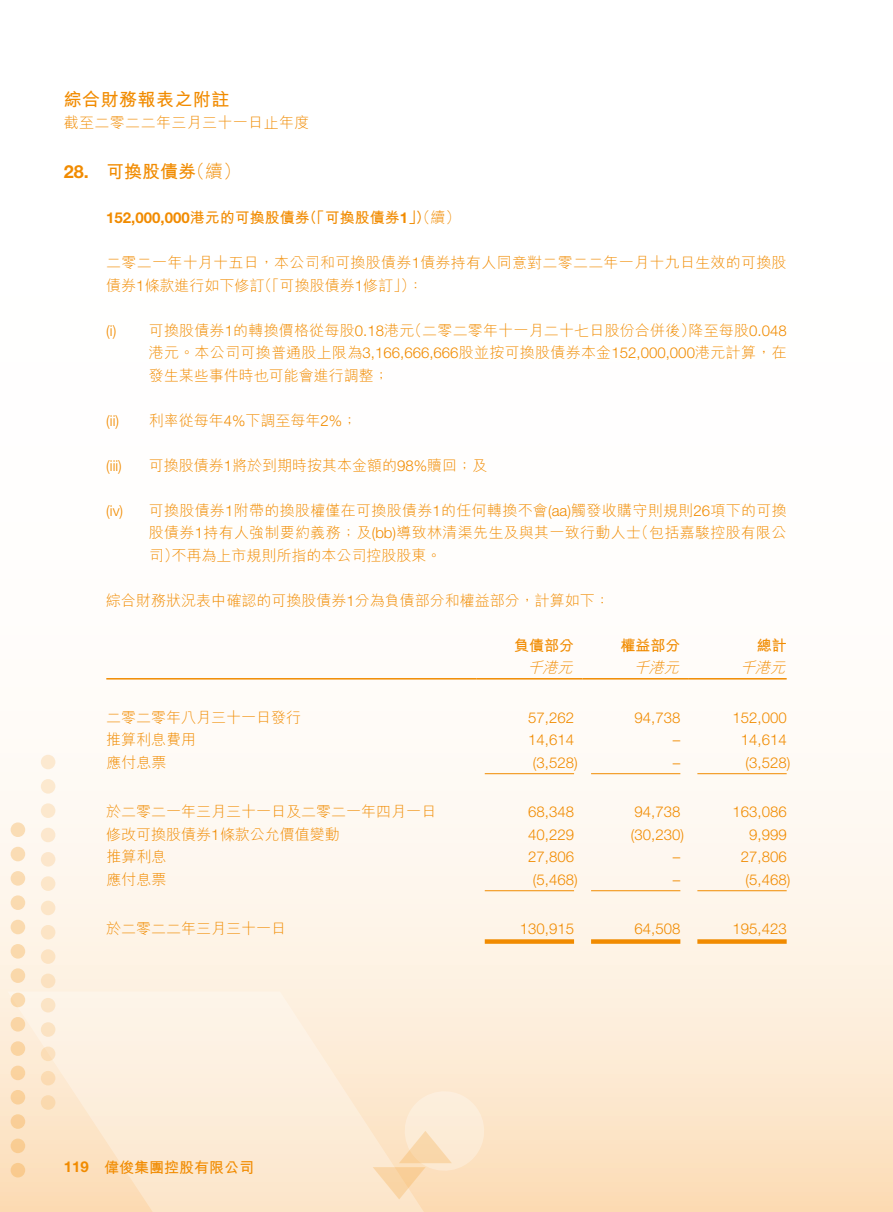
<style>
.page{position:relative;width:893px;height:1212px;background:#fff}
.page>*{position:absolute;margin:0;border:0;box-sizing:border-box;transform-origin:0 0}
.t1{font:700 18px "M Hei HK";letter-spacing:.025em;color:#f18b00}
.t2{font:300 18px "M Hei HK";color:#f18b00}
.t3{font:700 18px "Helvetica Neue LT Std";color:#f18b00}
.t4{font:300 15px/22.5px "M Hei HK";letter-spacing:.015em;color:#f18b00}
.t5{font:300 15px "Helvetica Neue LT Std";color:#f18b00}
.t6{font:700 15px "M Hei HK";color:#f18b00}
.t7{font:700 15px "Helvetica Neue LT Std";color:#f18b00}
.t8{font:italic 300 15px "M Hei HK";color:#f18b00}
.s1{font-family:"Helvetica Neue LT Std"}
.s2{font-weight:300}
.s3{font-family:"M Hei HK"}
</style>
<div class="page">
<svg style="left:0;top:679px;width:893px;height:533px"></svg>
<svg style="left:7px;top:991px;width:437px;height:221px;background:#fcebd6"></svg>
<svg style="left:41px;top:755px;width:14px;height:355px;background:#fcebd6"></svg>
<svg style="left:11px;top:822px;width:14px;height:355px;background:#fbe2c1"></svg>
<svg style="left:373px;top:1091px;width:111px;height:108px;background:#fbe3c6"></svg>
<hr style="left:106px;top:678px;width:370px;height:1px;background:#f18b00">
<hr style="left:476px;top:678px;width:107px;height:1px;background:#f18b00">
<hr style="left:583px;top:678px;width:106px;height:1px;background:#f18b00">
<hr style="left:689px;top:678px;width:98px;height:1px;background:#f18b00">
<hr style="left:485px;top:773px;width:89px;height:1px;background:#f18b00">
<hr style="left:591px;top:773px;width:89px;height:1px;background:#f18b00">
<hr style="left:697px;top:773px;width:90px;height:1px;background:#f18b00">
<hr style="left:485px;top:890px;width:89px;height:1px;background:#f18b00">
<hr style="left:591px;top:890px;width:89px;height:1px;background:#f18b00">
<hr style="left:697px;top:890px;width:90px;height:1px;background:#f18b00">
<div style="left:485px;top:939px;width:89px;height:5px;background:#f18b00"></div>
<div style="left:591px;top:939px;width:89px;height:5px;background:#f18b00"></div>
<div style="left:697px;top:939px;width:90px;height:5px;background:#f18b00"></div>
<p class="t1" style="left:64px;top:87px;width:167px">綜合財務報表之附註</p>
<p class="t4" style="left:64px;top:111px;width:247px">截至二零二二年三月三十一日止年度</p>
<p class="t3" style="left:64px;top:160px;width:27px">28.</p>
<p class="t2" style="left:187px;top:162px;width:56px">（續(</p>
<p class="t1" style="left:106px;top:158px;width:91px">可換股債券</p>
<p class="t6" style="left:302px;top:207px;width:160px">（「可換股債券<span class="s1">1</span>」）<span class="s2">（續(</span></p>
<p class="t7" style="left:106px;top:208px;width:205px">152,000,000<span class="s3">港元的可換股債券</span></p>
<p class="t4" style="left:257px;top:251px;width:531px;text-indent:-151px">二零二一年十月十五日，本公司和可換股債券<span class="s1">1</span>債券持有人同意對二零二二年一月十九日生效的可換股（「可換股債券<span class="s1">1</span> 修訂 ：(「</p>
<p class="t4" style="left:106px;top:274px;width:160px">債券<span class="s1">1</span>條款進行如下修訂</p>
<p class="t5" style="left:106px;top:321px;width:12px">) i(</p>
<p class="t4" style="left:407px;top:319px;width:290px">（二零二零年十一月二十七日股份合併後）</p>
<p class="t4" style="left:149px;top:319px;width:267px">可換股債券<span class="s1">1</span>的轉換價格從每股<span class="s1">0.18</span>港元</p>
<p class="t5" style="left:688px;top:321px;width:100px"><span class="s3">降至每股</span>0.048</p>
<p class="t5" style="left:106px;top:411px;width:14px">i i( )</p>
<p class="t4" style="left:149px;top:341px;width:639px">港元。本公司可換普通股上限為<span class="s1">3,166,666,666</span>股並按可換股債券本金<span class="s1">152,000,000</span>港元計算，在發生某些事件時也可能會進行調整;</p>
<p class="t4" style="left:149px;top:409px;width:210px">利率從每年<span class="s1">4%</span>下調至每年<span class="s1">2%</span>;</p>
<p class="t5" style="left:106px;top:456px;width:17px">(iii)</p>
<p class="t4" style="left:149px;top:454px;width:340px">可換股債券<span class="s1">1</span>將於到期時按其本金額的<span class="s1">98%</span>贖回；及</p>
<p class="t5" style="left:106px;top:501px;width:18px">i v( )</p>
<p class="t4" style="left:149px;top:499px;width:639px">可換股債券<span class="s1">1</span>附帶的換股權僅在可換股債券<span class="s1">1</span>的任何轉換不會<span class="s1">(aa)</span>觸發收購守則規則<span class="s1">26</span>項下的可換</p>
<p class="t4" style="left:634px;top:521px;width:154px">（包括嘉駿控股有限公</p>
<p class="t4" style="left:171px;top:521px;width:471px;text-indent:-22px">股債券<span class="s1">1</span>持有人強制要約義務；及<span class="s1">(bb)</span>導致林清渠先生及與其一致行動人士不再為上市規則所指的本公司控股股東。</p>
<p class="t4" style="left:149px;top:544px;width:31px">司）</p>
<p class="t4" style="left:106px;top:589px;width:505px">綜合財務狀況表中確認的可換股債券<span class="s1">1</span>分為負債部分和權益部分，計算如下：</p>
<p class="t6" style="left:514px;top:634px;width:61px">負債部分</p>
<p class="t6" style="left:620px;top:634px;width:61px">權益部分</p>
<p class="t6" style="left:757px;top:634px;width:31px">總計</p>
<p class="t8" style="left:527px;top:660px;width:50px">千港元</p>
<p class="t8" style="left:634px;top:660px;width:50px">千港元</p>
<p class="t8" style="left:740px;top:660px;width:50px">千港元</p>
<p class="t4" style="left:106px;top:706px;width:197px">二零二零年八月三十一日發行</p>
<p class="t5" style="left:528px;top:708px;width:47px">57,262</p>
<p class="t5" style="left:634px;top:708px;width:47px">94,738</p>
<p class="t5" style="left:732px;top:708px;width:56px">152,000</p>
<p class="t4" style="left:106px;top:728px;width:91px">推算利息費用</p>
<p class="t5" style="left:528px;top:731px;width:47px">14,614</p>
<p class="t5" style="left:673px;top:731px;width:9px">–</p>
<p class="t5" style="left:741px;top:731px;width:47px">14,614</p>
<p class="t4" style="left:106px;top:751px;width:61px">應付息票</p>
<p class="t5" style="left:533px;top:753px;width:46px">)3,528(</p>
<p class="t5" style="left:673px;top:753px;width:9px">–</p>
<p class="t5" style="left:746px;top:753px;width:46px">)3,528(</p>
<p class="t4" style="left:106px;top:800px;width:331px">於二零二一年三月三十一日及二零二一年四月一日</p>
<p class="t5" style="left:528px;top:803px;width:47px">68,348</p>
<p class="t5" style="left:634px;top:803px;width:47px">94,738</p>
<p class="t5" style="left:732px;top:803px;width:56px">163,086</p>
<p class="t4" style="left:106px;top:823px;width:235px">修改可換股債券<span class="s1">1</span>條款公允價值變動</p>
<p class="t5" style="left:528px;top:825px;width:47px">40,229</p>
<p class="t5" style="left:631px;top:825px;width:55px">)30,230(</p>
<p class="t5" style="left:749px;top:825px;width:39px">9,999</p>
<p class="t4" style="left:106px;top:845px;width:61px">推算利息</p>
<p class="t5" style="left:528px;top:848px;width:47px">27,806</p>
<p class="t5" style="left:673px;top:848px;width:9px">–</p>
<p class="t5" style="left:741px;top:848px;width:47px">27,806</p>
<p class="t4" style="left:106px;top:868px;width:61px">應付息票</p>
<p class="t5" style="left:533px;top:870px;width:46px">)5,468(</p>
<p class="t5" style="left:673px;top:870px;width:9px">–</p>
<p class="t5" style="left:746px;top:870px;width:46px">)5,468(</p>
<p class="t4" style="left:106px;top:917px;width:181px">於二零二二年三月三十一日</p>
<p class="t5" style="left:520px;top:920px;width:56px">130,915</p>
<p class="t5" style="left:634px;top:920px;width:47px">64,508</p>
<p class="t5" style="left:732px;top:920px;width:56px">195,423</p>
<p class="t7" style="left:64px;top:1157px;width:27px">119</p>
<p class="t6" style="left:104px;top:1156px;width:151px">偉俊集團控股有限公司</p>
</div>
